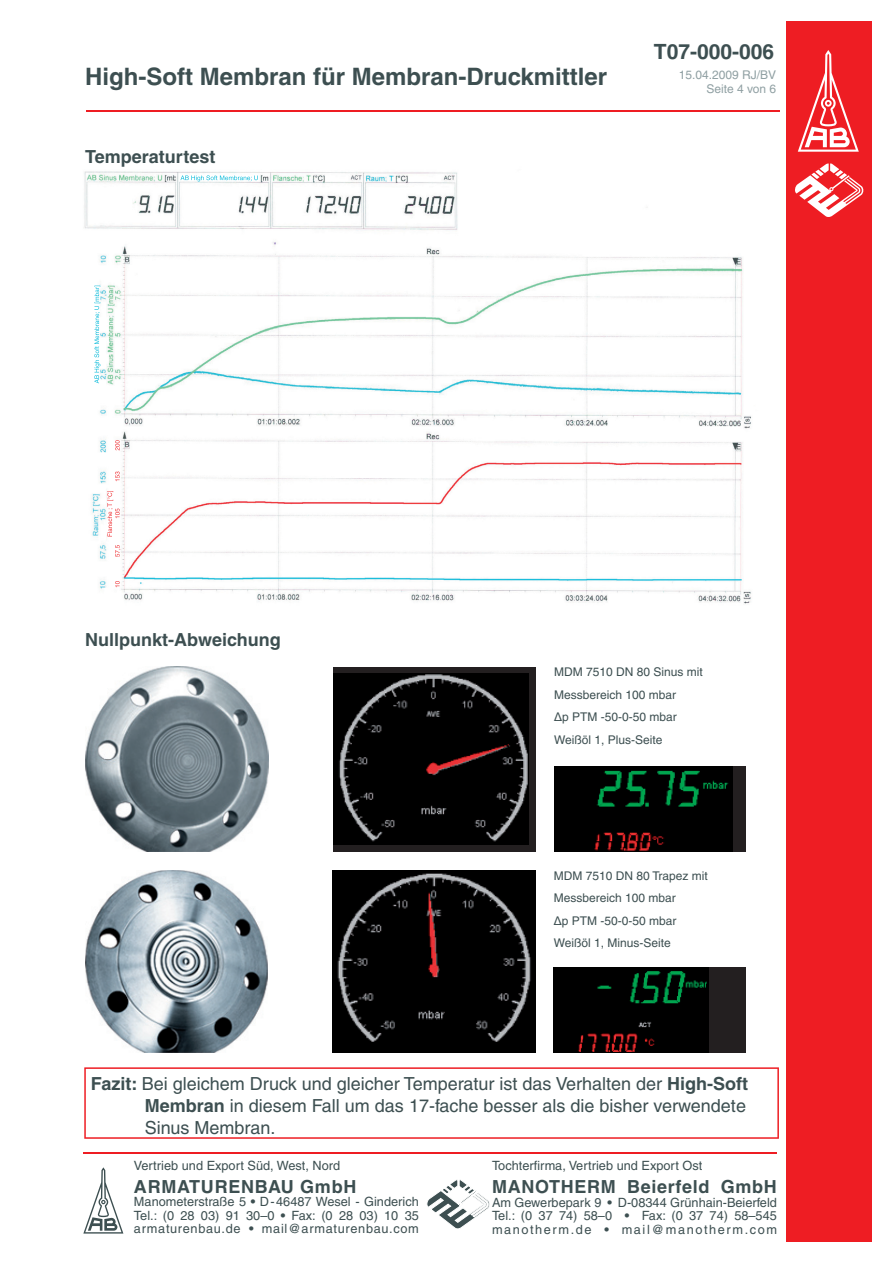
<style>
.page{position:relative;width:893px;height:1263px;background:#fff}
.page>*{position:absolute;margin:0;border:0;box-sizing:border-box;transform-origin:0 0}
.t1{font:700 24px "Helvetica";color:#3d4f51}
.t2{font:700 21px "Helvetica";color:#3d4f51}
.t3{font:18px/21.6px "Helvetica";color:#3d4f51}
.t4{font:700 18px "Helvetica";letter-spacing:.04em;color:#3d4f51}
.t5{font:700 18px "Helvetica";color:#3d4f51}
.t6{font:12.75px/13.5px "Helvetica";color:#3d4f51;text-align:justify}
.t7{font:12px/22.5px "Helvetica";color:#3d4f51}
.t8{font:12px/14.4px "Helvetica";color:#90a0a3;text-align:right}
.s1{font-family:"Arial"}
.s2{font-weight:700}
</style>
<div class="page">
<div style="left:787px;top:21px;width:85px;height:1221px;background:#ee1d23"></div>
<svg style="left:795px;top:163px;width:69px;height:54px"></svg>
<svg style="left:798px;top:50px;width:61px;height:102px"></svg>
<svg style="left:83px;top:1167px;width:40px;height:66px"></svg>
<svg style="left:427px;top:1179px;width:62px;height:50px"></svg>
<hr style="left:83px;top:1152px;width:693px;height:2px;background:#ee1d23">
<img style="left:84px;top:171px;width:667px;height:433px">
<img style="left:94px;top:286px;width:6px;height:40px">
<img style="left:180px;top:175px;width:78px;height:5px">
<img style="left:107px;top:440px;width:13px;height:75px">
<div style="left:333px;top:667px;width:203px;height:185px;background:#231f20"></div>
<img style="left:333px;top:673px;width:196px;height:171px">
<img style="left:333px;top:870px;width:202px;height:182px">
<div style="left:554px;top:968px;width:191px;height:85px;background:#231f20"></div>
<img style="left:554px;top:968px;width:155px;height:85px">
<div style="left:554px;top:767px;width:191px;height:85px;background:#231f20"></div>
<img style="left:554px;top:767px;width:179px;height:85px">
<img style="left:85px;top:870px;width:183px;height:183px">
<img style="left:85px;top:667px;width:183px;height:185px">
<hr style="left:87px;top:111px;width:693px;height:1px;background:#ee1d23">
<svg style="left:84px;top:1067px;width:695px;height:72px"></svg>
<h2 class="t2" style="left:654px;top:39px;width:122px">T07-000-006</h2>
<h1 class="t1" style="left:85px;top:61px;width:524px">High-Soft Membran für Membran-Druckmittler</h1>
<p class="t8" style="left:679px;top:67px;width:99px">15.04.2009 RJ/BV<br>Seite 4 von 6</p>
<h3 class="t5" style="left:85px;top:145px;width:132px">Temperaturtest</h3>
<h3 class="t5" style="left:85px;top:629px;width:197px">Nullpunkt-Abweichung</h3>
<p class="t7" style="left:554px;top:661px;width:150px">MDM 7510 DN 80 Sinus mit<br>Messbereich 100 mbar<br><span class="s1">Δ</span>p PTM -50-0-50 mbar<br>Weißöl 1, Plus-Seite</p>
<p class="t7" style="left:554px;top:864px;width:155px">MDM 7510 DN 80 Trapez mit<br>Messbereich 100 mbar<br><span class="s1">Δ</span>p PTM -50-0-50 mbar<br>Weißöl 1, Minus-Seite</p>
<h3 class="t3" style="left:145px;top:1073px;width:605px;text-indent:-54px"><span class="s2">Fazit:</span> Bei gleichem Druck und gleicher Temperatur ist das Verhalten der <span class="s2">High-Soft<br>Membran</span> in diesem Fall um das 17-fache besser als die bisher verwendete<br>Sinus Membran.</h3>
<p class="t6" style="left:134px;top:1158px;width:208px">Vertrieb und Export Süd, West, Nord</p>
<h3 class="t4" style="left:134px;top:1175px;width:224px">ARMATURENBAU GmbH</h3>
<p class="t6" style="left:134px;top:1195px;width:286px">Manometerstraße 5 <span class="s2">•</span> D-46487 Wesel - Ginderich Tel.: (0 28 03) 91 30–0 <span class="s2">•</span> Fax: (0 28 03) 10 35 armaturenbau.de <span class="s2">•</span> mail@armaturenbau.com</p>
<p class="t6" style="left:492px;top:1159px;width:212px">Tochterfirma, Vertrieb und Export Ost</p>
<h3 class="t4" style="left:492px;top:1176px;width:286px">MANOTHERM Beierfeld GmbH</h3>
<p class="t6" style="left:492px;top:1195px;width:286px">Am Gewerbepark 9 <span class="s2">•</span> D-08344 Grünhain-Beierfeld Tel.: (0 37 74) 58–0 <span class="s2">•</span> Fax: (0 37 74) 58–545 manotherm.de <span class="s2">•</span> mail@manotherm.com</p>
</div>
